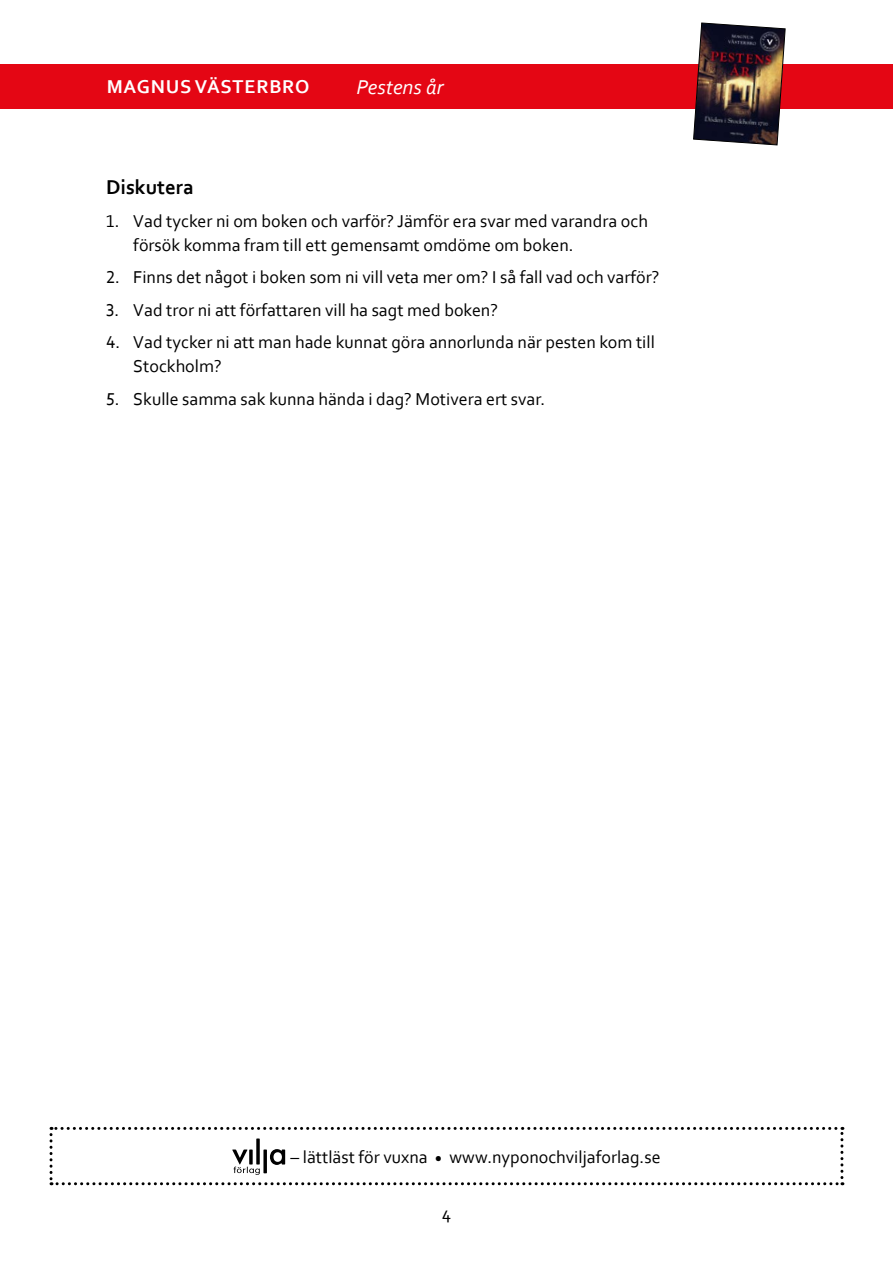
<style>
.page{position:relative;width:893px;height:1263px;background:#fff}
.page>*{position:absolute;margin:0;border:0;box-sizing:border-box;transform-origin:0 0}
.t1{font:italic 21px "Corbel";color:#fff}
.t2{font:700 21px "Corbel";color:#000}
.t3{font:700 19.5px "Corbel";letter-spacing:.04em;color:#fff}
.t4{font:18px/24px "Corbel";color:#000}
</style>
<div class="page">
<div style="left:0;top:64px;width:893px;height:44px;background:#e40614"></div>
<img style="left:693px;top:23px;width:92px;height:122px">
<svg style="left:50px;top:1127px;width:793px;height:58px"></svg>
<p class="t3" style="left:107px;top:75px;width:204px">MAGNUS VÄSTERBRO</p>
<p class="t1" style="left:356px;top:74px;width:88px">Pestens år</p>
<p class="t2" style="left:106px;top:174px;width:89px">Diskutera</p>
<p class="t4" style="left:133px;top:208px;width:516px;text-indent:-27px">1. Vad tycker ni om boken och varför? Jämför era svar med varandra och försök komma fram till ett gemensamt omdöme om boken.</p>
<p class="t4" style="left:106px;top:265px;width:555px">2. Finns det något i boken som ni vill veta mer om? I så fall vad och varför?</p>
<p class="t4" style="left:106px;top:297px;width:393px">3. Vad tror ni att författaren vill ha sagt med boken?</p>
<p class="t4" style="left:133px;top:330px;width:523px;text-indent:-27px">4. Vad tycker ni att man hade kunnat göra annorlunda när pesten kom till<br>Stockholm?</p>
<p class="t4" style="left:106px;top:386px;width:440px">5. Skulle samma sak kunna hända i dag? Motivera ert svar.</p>
<p class="t4" style="left:291px;top:1144px;width:372px">– lättläst för vuxna <sub>•</sub> www.nyponochviljaforlag.se</p>
<p class="t4" style="left:442px;top:1200px;width:11px">4</p>
</div>
